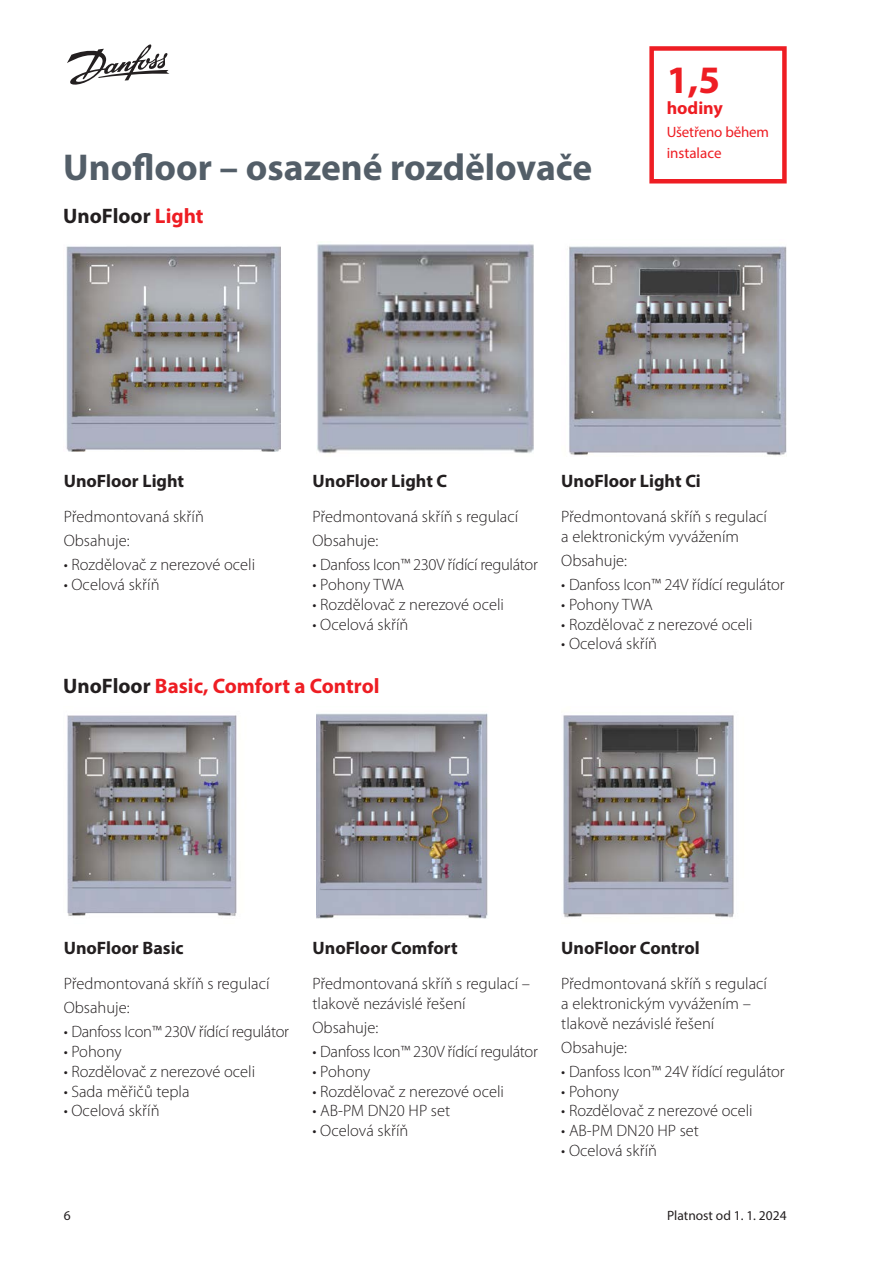
<style>
.page{position:relative;width:893px;height:1263px;background:#fff}
.page>*{position:absolute;margin:0;border:0;box-sizing:border-box;transform-origin:0 0}
.t1{font:700 39px "Myriad Pro";color:#ee1d23}
.t2{font:700 37.5px "Myriad Pro";color:#535e68}
.t3{font:700 21px "Myriad Pro";color:#ee1d23}
.t4{font:700 21px "Myriad Pro";color:#231f20}
.t5{font:700 18px "Myriad Pro";color:#231f20}
.t6{font:700 18px "Myriad Pro";color:#ee1d23}
.t7{font:300 16.5px/19.8px "Myriad Pro";color:#231f20}
.t8{font:300 16.5px "Myriad Pro";letter-spacing:-.02em;color:#231f20}
.t9{font:15px/21.6px "Myriad Pro";letter-spacing:-.01em;color:#ee1d23}
.t10{font:13.5px "Myriad Pro";color:#231f20}
.s1{color:#ee1d23}
.s2{color:#231f20}
</style>
<div class="page">
<svg style="left:67px;top:44px;width:102px;height:41px"></svg>
<img style="left:66px;top:246px;width:215px;height:206px">
<img style="left:67px;top:715px;width:170px;height:201px">
<img style="left:317px;top:244px;width:217px;height:210px">
<img style="left:317px;top:713px;width:171px;height:205px">
<img style="left:569px;top:246px;width:218px;height:210px">
<img style="left:563px;top:715px;width:171px;height:203px">
<div style="left:649px;top:46px;width:138px;height:137px;border:4px solid #ee1d23"></div>
<p class="t2" style="left:63px;top:143px;width:531px">Unofloor – osazené rozdělovače</p>
<p class="t4" style="left:63px;top:202px;width:142px">UnoFloor <span class="s1">Light</span></p>
<p class="t1" style="left:667px;top:54px;width:55px">1,5</p>
<p class="t6" style="left:667px;top:97px;width:58px">hodiny</p>
<p class="t9" style="left:667px;top:121px;width:104px">Ušetřeno během instalace</p>
<p class="t5" style="left:64px;top:469px;width:122px">UnoFloor Light</p>
<p class="t7" style="left:64px;top:507px;width:142px">Předmontovaná skříň</p>
<p class="t7" style="left:64px;top:531px;width:67px">Obsahuje:</p>
<p class="t7" style="left:64px;top:555px;width:193px">• Rozdělovač z nerezové oceli</p>
<p class="t7" style="left:64px;top:575px;width:97px">• Ocelová skříň</p>
<p class="t5" style="left:313px;top:469px;width:136px">UnoFloor Light C</p>
<p class="t7" style="left:313px;top:507px;width:207px">Předmontovaná skříň s regulací</p>
<p class="t7" style="left:313px;top:531px;width:67px">Obsahuje:</p>
<p class="t8" style="left:313px;top:556px;width:227px">• Danfoss Icon™ 230V řídící regulátor</p>
<p class="t7" style="left:313px;top:575px;width:93px">• Pohony TWA</p>
<p class="t7" style="left:313px;top:595px;width:193px">• Rozdělovač z nerezové oceli</p>
<p class="t7" style="left:313px;top:614px;width:97px">• Ocelová skříň</p>
<p class="t3" style="left:63px;top:672px;width:318px"><span class="s2">UnoFloor</span> Basic, Comfort a Control</p>
<p class="t5" style="left:561px;top:469px;width:141px">UnoFloor Light Ci</p>
<p class="t7" style="left:561px;top:507px;width:207px">Předmontovaná skříň s regulací a elektronickým vyvážením</p>
<p class="t7" style="left:561px;top:551px;width:67px">Obsahuje:</p>
<p class="t7" style="left:561px;top:575px;width:225px">• Danfoss Icon™ 24V řídící regulátor</p>
<p class="t7" style="left:561px;top:595px;width:93px">• Pohony TWA</p>
<p class="t7" style="left:561px;top:614px;width:193px">• Rozdělovač z nerezové oceli</p>
<p class="t7" style="left:561px;top:634px;width:97px">• Ocelová skříň</p>
<p class="t5" style="left:64px;top:936px;width:121px">UnoFloor Basic</p>
<p class="t7" style="left:64px;top:974px;width:207px">Předmontovaná skříň s regulací</p>
<p class="t7" style="left:64px;top:998px;width:67px">Obsahuje:</p>
<p class="t8" style="left:64px;top:1023px;width:227px">• Danfoss Icon™ 230V řídící regulátor</p>
<p class="t7" style="left:64px;top:1042px;width:59px">• Pohony</p>
<p class="t7" style="left:64px;top:1062px;width:193px">• Rozdělovač z nerezové oceli</p>
<p class="t7" style="left:64px;top:1081px;width:127px">• Sada měřičů tepla</p>
<p class="t7" style="left:64px;top:1101px;width:97px">• Ocelová skříň</p>
<p class="t5" style="left:313px;top:936px;width:147px">UnoFloor Comfort</p>
<p class="t7" style="left:313px;top:974px;width:219px">Předmontovaná skříň s regulací – tlakově nezávislé řešení</p>
<p class="t7" style="left:313px;top:1018px;width:67px">Obsahuje:</p>
<p class="t8" style="left:313px;top:1042px;width:227px">• Danfoss Icon™ 230V řídící regulátor</p>
<p class="t7" style="left:313px;top:1062px;width:59px">• Pohony</p>
<p class="t7" style="left:313px;top:1081px;width:193px">• Rozdělovač z nerezové oceli</p>
<p class="t7" style="left:313px;top:1101px;width:139px">• AB-PM DN20 HP set</p>
<p class="t7" style="left:313px;top:1121px;width:97px">• Ocelová skříň</p>
<p class="t5" style="left:561px;top:936px;width:140px">UnoFloor Control</p>
<p class="t7" style="left:561px;top:974px;width:207px">Předmontovaná skříň s regulací a elektronickým vyvážením – tlakově nezávislé řešení</p>
<p class="t7" style="left:561px;top:1038px;width:67px">Obsahuje:</p>
<p class="t7" style="left:561px;top:1062px;width:225px">• Danfoss Icon™ 24V řídící regulátor</p>
<p class="t7" style="left:561px;top:1081px;width:59px">• Pohony</p>
<p class="t7" style="left:561px;top:1101px;width:193px">• Rozdělovač z nerezové oceli</p>
<p class="t7" style="left:561px;top:1121px;width:139px">• AB-PM DN20 HP set</p>
<p class="t7" style="left:561px;top:1141px;width:97px">• Ocelová skříň</p>
<p class="t10" style="left:64px;top:1207px;width:8px">6</p>
<p class="t10" style="left:667px;top:1207px;width:121px">Platnost od 1. 1. 2024</p>
</div>
